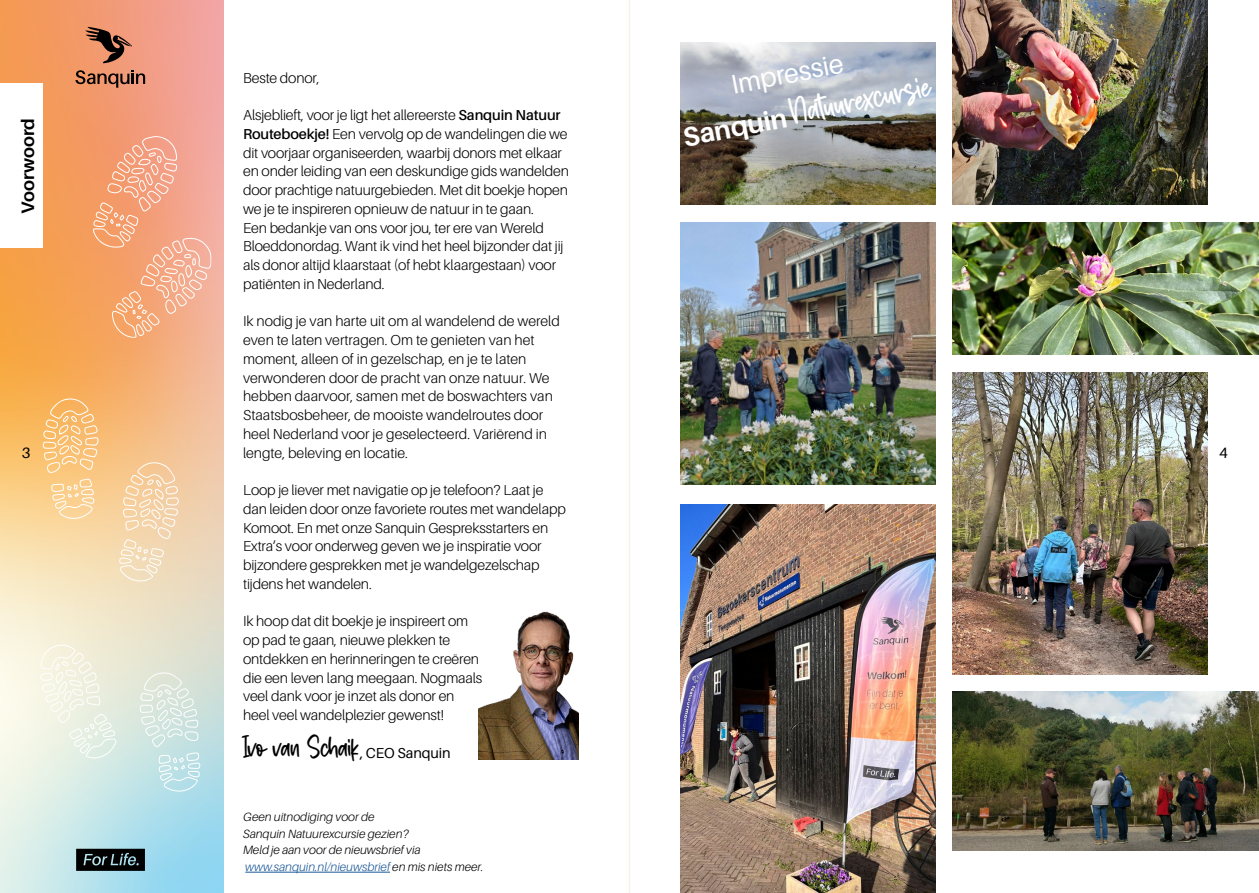
<style>
.page{position:relative;width:1259px;height:893px;background:#fff}
.page>*{position:absolute;margin:0;border:0;box-sizing:border-box;transform-origin:0 0}
.t1{font:40.5px "Austrian SQ";color:#fff}
.t2{font:33px "Austrian SQ";letter-spacing:-.01em;color:#000}
.t3{font:27px "Aileron";color:#fff}
.t4{font:700 18px "Aileron";color:#000}
.t5{font:15px "Aileron";color:#000}
.t6{font:300 14.4px/18.8px "Aileron";letter-spacing:-.01em;color:#000}
.t7{font:14.4px "Aileron";letter-spacing:-.01em;color:#000}
.t8{font:italic 300 12px/16.5px "Aileron";color:#000}
.s1{font-weight:600}
.s2{font-family:"Aileron";font-weight:700;font-size:27px}
.s3{color:#1c5898}
</style>
<div class="page">
<svg style="left:0;top:0;width:223px;height:893px"></svg>
<div style="left:51px;top:4px;width:119px;height:87px;background:linear-gradient(to right,#f3985d,#f19e8f)"></div>
<svg style="left:75px;top:70px;width:70px;height:18px"></svg>
<svg style="left:85px;top:27px;width:47px;height:36px"></svg>
<svg style="left:35px;top:635px;width:168px;height:166px"></svg>
<svg style="left:40px;top:390px;width:61px;height:140px"></svg>
<svg style="left:117px;top:453px;width:65px;height:137px"></svg>
<svg style="left:91px;top:135px;width:122px;height:204px"></svg>
<div style="left:0;top:84px;width:43px;height:164px;background:#fff"></div>
<div style="left:55px;top:827px;width:111px;height:66px;background:linear-gradient(to right,#ceeaea,#96d8ef)"></div>
<svg style="left:76px;top:849px;width:69px;height:22px"></svg>
<hr style="left:629px;top:0;width:1px;height:893px;background:#f7f1e8">
<img style="left:680px;top:43px;width:255px;height:161px">
<img style="left:952px;top:692px;width:307px;height:158px">
<img style="left:680px;top:223px;width:255px;height:262px">
<img style="left:952px;top:223px;width:307px;height:131px">
<img style="left:680px;top:504px;width:255px;height:389px">
<img style="left:952px;top:373px;width:256px;height:301px">
<img style="left:952px;top:0;width:256px;height:204px">
<hr style="left:245px;top:872px;width:145px;height:1px;background:#1c5898">
<img style="left:478px;top:611px;width:100px;height:148px">
<h3 class="t3" style="left:728px;top:70px;width:115px;rotate:-11deg">Impressie</h3>
<p class="t6" style="left:243px;top:68px;width:78px">Beste donor,</p>
<p class="t6" style="left:243px;top:106px;width:327px">Alsjeblieft, voor je ligt het allereerste <span class="s1">Sanquin Natuur Routeboekje!</span> Een vervolg op de wandelingen die we dit voorjaar organiseerden, waarbij donors met elkaar en onder leiding van een deskundige gids wandelden door prachtige natuurgebieden. Met dit boekje hopen we je te inspireren opnieuw de natuur in te gaan.<br>Een bedankje van ons voor jou, ter ere van Wereld Bloeddonordag. Want ik vind het heel bijzonder dat jij als donor altijd klaarstaat (of hebt klaargestaan) voor patiënten in Nederland.</p>
<p class="t6" style="left:243px;top:312px;width:318px">Ik nodig je van harte uit om al wandelend de wereld even te laten vertragen. Om te genieten van het moment, alleen of in gezelschap, en je te laten verwonderen door de pracht van onze natuur. We hebben daarvoor, samen met de boswachters van Staatsbosbeheer, de mooiste wandelroutes door heel Nederland voor je geselecteerd. Variërend in lengte, beleving en locatie.</p>
<p class="t6" style="left:243px;top:481px;width:324px">Loop je liever met navigatie op je telefoon? Laat je dan leiden door onze favoriete routes met wandelapp Komoot. En met onze Sanquin Gespreksstarters en Extra’s voor onderweg geven we je inspiratie voor bijzondere gesprekken met je wandelgezelschap tijdens het wandelen.</p>
<p class="t6" style="left:243px;top:612px;width:241px">Ik hoop dat dit boekje je inspireert om op pad te gaan, nieuwe plekken te ontdekken en herinneringen te creëren die een leven lang meegaan. Nogmaals veel dank voor je inzet als donor en heel veel wandelplezier gewenst!</p>
<h2 class="t2" style="left:243px;top:727px;width:119px">Ivo van Schaik</h2>
<h1 class="t1" style="left:678px;top:110px;width:253px;rotate:-11deg"><span class="s2">Sanquin</span> Natuurexcursie</h1>
<p class="t4" style="left:18px;top:214px;width:97px;rotate:-90deg">Voorwoord</p>
<p class="t5" style="left:22px;top:445px;width:10px">3</p>
<p class="t5" style="left:1219px;top:445px;width:10px">4</p>
<p class="t7" style="left:360px;top:745px;width:92px">, CEO Sanquin</p>
<p class="t8" style="left:243px;top:809px;width:242px">Geen uitnodiging voor de<br>Sanquin Natuurexcursie gezien?<br>Meld je aan voor de nieuwsbrief via <span class="s3">www.sanquin.nl/nieuwsbrief</span> en mis niets meer.</p>
</div>
